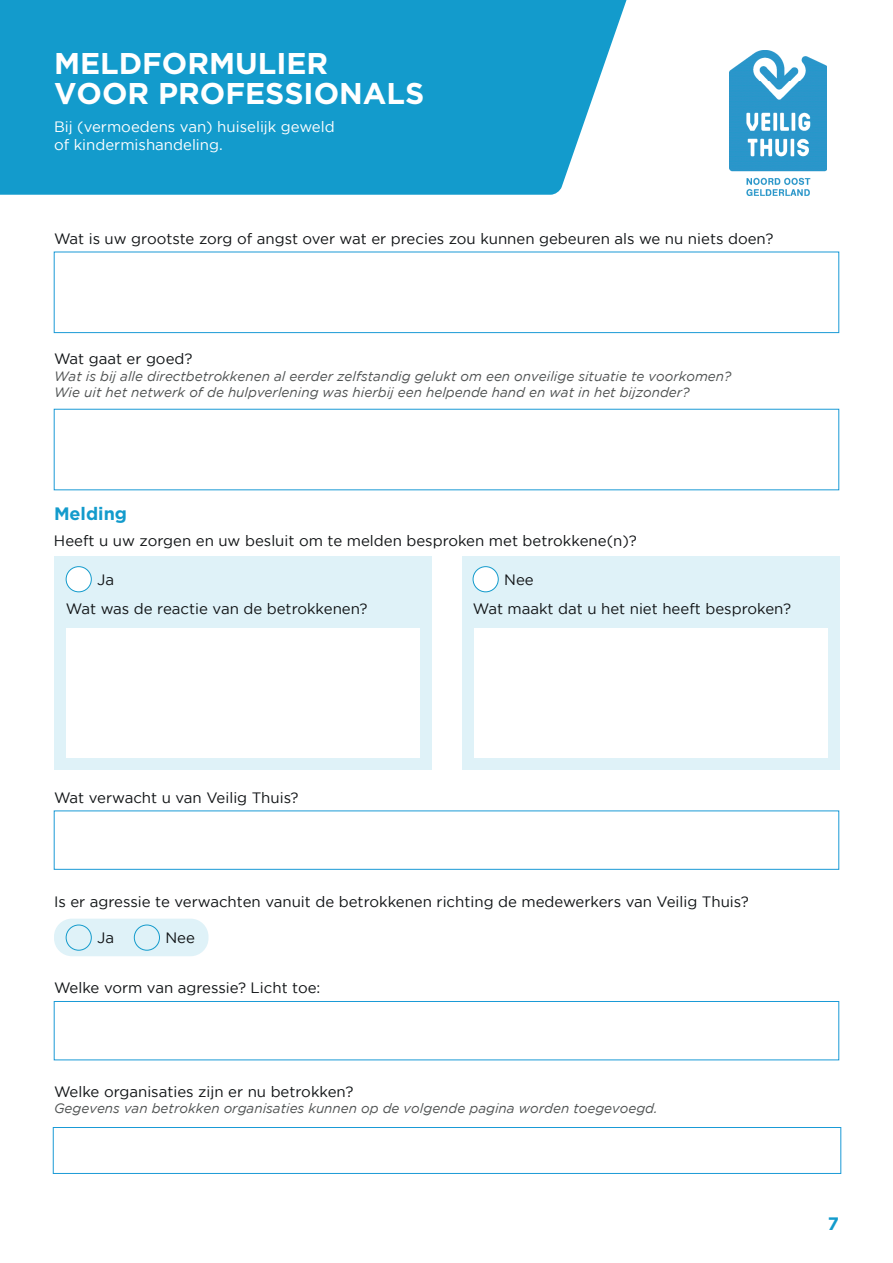
<style>
.page{position:relative;width:893px;height:1263px;background:#fff}
.page>*{position:absolute;margin:0;border:0;box-sizing:border-box;transform-origin:0 0}
.t1{font:700 30px/30px "Gotham";color:#fff}
.t2{font:700 18px "Gotham";color:#139bcc}
.t3{font:15px/29px "Gotham";color:#101315}
.t4{font:15px/18px "Gotham";color:#fff}
.t5{font:italic 13.5px/16.2px "Gotham";color:#4f5252}
</style>
<div class="page">
<div style="left:54px;top:556px;width:377px;height:214px;background:#dff2f8"></div>
<div style="left:462px;top:556px;width:377px;height:214px;background:#dff2f8"></div>
<div style="left:66px;top:628px;width:353px;height:130px;background:#fff"></div>
<div style="left:474px;top:628px;width:353px;height:130px;background:#fff"></div>
<div style="left:54px;top:1001px;width:785px;height:59px;border:1px solid #1a9ad6"></div>
<div style="left:66px;top:567px;width:25px;height:25px;background:#fff;border-radius:50%"></div>
<div style="left:66px;top:566px;width:26px;height:26px;border:1px solid #139bcc;border-radius:50%"></div>
<div style="left:473px;top:567px;width:25px;height:25px;background:#fff;border-radius:50%"></div>
<div style="left:473px;top:566px;width:25px;height:26px;border:1px solid #139bcc;border-radius:50%"></div>
<div style="left:54px;top:919px;width:154px;height:37px;background:#dff2f8;border-radius:18px"></div>
<div style="left:66px;top:925px;width:26px;height:25px;border:1px solid #139bcc;border-radius:50%"></div>
<div style="left:134px;top:925px;width:26px;height:25px;border:1px solid #139bcc;border-radius:50%"></div>
<div style="left:54px;top:252px;width:785px;height:81px;border:1px solid #1a9ad6"></div>
<div style="left:0;top:0;width:627px;height:195px;background:#139bcc"></div>
<img style="left:729px;top:51px;width:98px;height:144px">
<div style="left:53px;top:1127px;width:788px;height:46px;border:1px solid #1a9ad6"></div>
<h1 class="t1" style="left:54px;top:48px;width:372px">MELDFORMULIER<br>VOOR PROFESSIONALS</h1>
<p class="t4" style="left:54px;top:117px;width:282px">Bij (vermoedens van) huiselijk geweld of kindermishandeling.</p>
<p class="t3" style="left:54px;top:224px;width:721px">Wat is uw grootste zorg of angst over wat er precies zou kunnen gebeuren als we nu niets doen?</p>
<p class="t3" style="left:54px;top:344px;width:140px">Wat gaat er goed?</p>
<p class="t5" style="left:54px;top:368px;width:679px">Wat is bij alle directbetrokkenen al eerder zelfstandig gelukt om een onveilige situatie te voorkomen?<br>Wie uit het netwerk of de hulpverlening was hierbij een helpende hand en wat in het bijzonder?</p>
<p class="t2" style="left:54px;top:503px;width:75px">Melding</p>
<p class="t3" style="left:54px;top:526px;width:584px">Heeft u uw zorgen en uw besluit om te melden besproken met betrokkene(n)?</p>
<p class="t3" style="left:66px;top:565px;width:303px;text-indent:31px">Ja<br>Wat was de reactie van de betrokkenen?</p>
<p class="t3" style="left:504px;top:565px;width:31px">Nee</p>
<p class="t3" style="left:473px;top:594px;width:320px">Wat maakt dat u het niet heeft besproken?</p>
<p class="t3" style="left:54px;top:783px;width:246px">Wat verwacht u van Veilig Thuis?</p>
<p class="t3" style="left:54px;top:886px;width:696px">Is er agressie te verwachten vanuit de betrokkenen richting de medewerkers van Veilig Thuis?</p>
<p class="t3" style="left:97px;top:923px;width:18px">Ja</p>
<p class="t3" style="left:165px;top:923px;width:31px">Nee</p>
<p class="t3" style="left:54px;top:973px;width:268px">Welke vorm van agressie? Licht toe:</p>
<p class="t3" style="left:54px;top:1077px;width:301px">Welke organisaties zijn er nu betrokken?</p>
<p class="t5" style="left:54px;top:1100px;width:605px">Gegevens van betrokken organisaties kunnen op de volgende pagina worden toegevoegd.</p>
<p class="t2" style="left:828px;top:1213px;width:13px">7</p>
</div>
